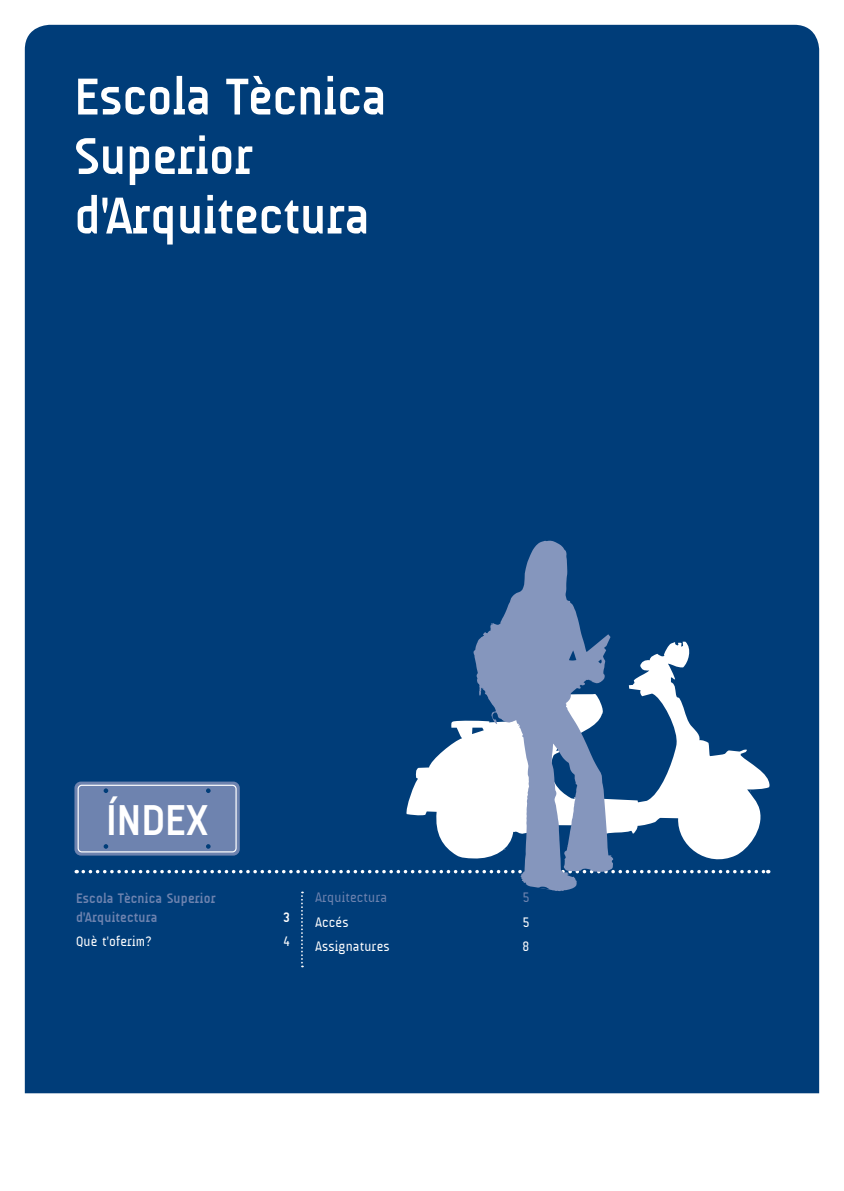
<style>
.page{position:relative;width:844px;height:1191px;background:#fff}
.page>*{position:absolute;margin:0;border:0;box-sizing:border-box;transform-origin:0 0}
.t1{font:700 52.5px/59.5px "A Udimat";color:#fff}
.t2{font:700 43.75px "A Udimat";color:#fff}
.t3{font:700 14px/19.2px "A Udimat";letter-spacing:.015em;color:#6e83af}
.t4{font:14px "A Udimat";letter-spacing:.015em;color:#fff}
.t5{font:14px "A Udimat";letter-spacing:.015em;color:#6e83af}
.t6{font:700 14px "A Udimat";color:#fff}
</style>
<div class="page">
<div style="left:25px;top:25px;width:794px;height:1068px;background:#003d79"></div>
<div style="left:74px;top:781px;width:166px;height:74px;background:#6e83af"></div>
<div style="left:78px;top:784px;width:158px;height:68px;border:1px solid #fff;border-radius:4px"></div>
<svg style="left:83px;top:870px;width:685px;height:3px"></svg>
<svg style="left:301px;top:891px;width:2px;height:76px"></svg>
<svg style="left:405px;top:641px;width:364px;height:227px;fill:#003d79"></svg>
<svg style="left:473px;top:540px;width:140px;height:351px;fill:#8596bd"></svg>
<svg style="left:569px;top:650px;width:7px;height:10px"></svg>
<svg style="left:598px;top:659px;width:3px;height:4px"></svg>
<svg style="left:479px;top:688px;width:5px;height:4px"></svg>
<svg style="left:534px;top:886px;width:17px;height:3px"></svg>
<h1 class="t1" style="left:74px;top:66px;width:313px">Escola Tècnica<br>Superior d'Arquitectura</h1>
<h2 class="t2" style="left:106px;top:795px;width:104px">Índex</h2>
<p class="t3" style="left:76px;top:888px;width:141px">Escola Tècnica Superior d'Arquitectura</p>
<p class="t6" style="left:283px;top:909px;width:8px">3</p>
<p class="t4" style="left:76px;top:933px;width:77px">Què t'oferim?</p>
<p class="t4" style="left:284px;top:933px;width:7px">4</p>
<p class="t5" style="left:315px;top:889px;width:73px">Arquitectura</p>
<p class="t5" style="left:522px;top:889px;width:8px">5</p>
<p class="t4" style="left:315px;top:914px;width:34px">Accés</p>
<p class="t4" style="left:522px;top:914px;width:8px">5</p>
<p class="t4" style="left:315px;top:938px;width:76px">Assignatures</p>
<p class="t4" style="left:522px;top:938px;width:8px">8</p>
</div>
